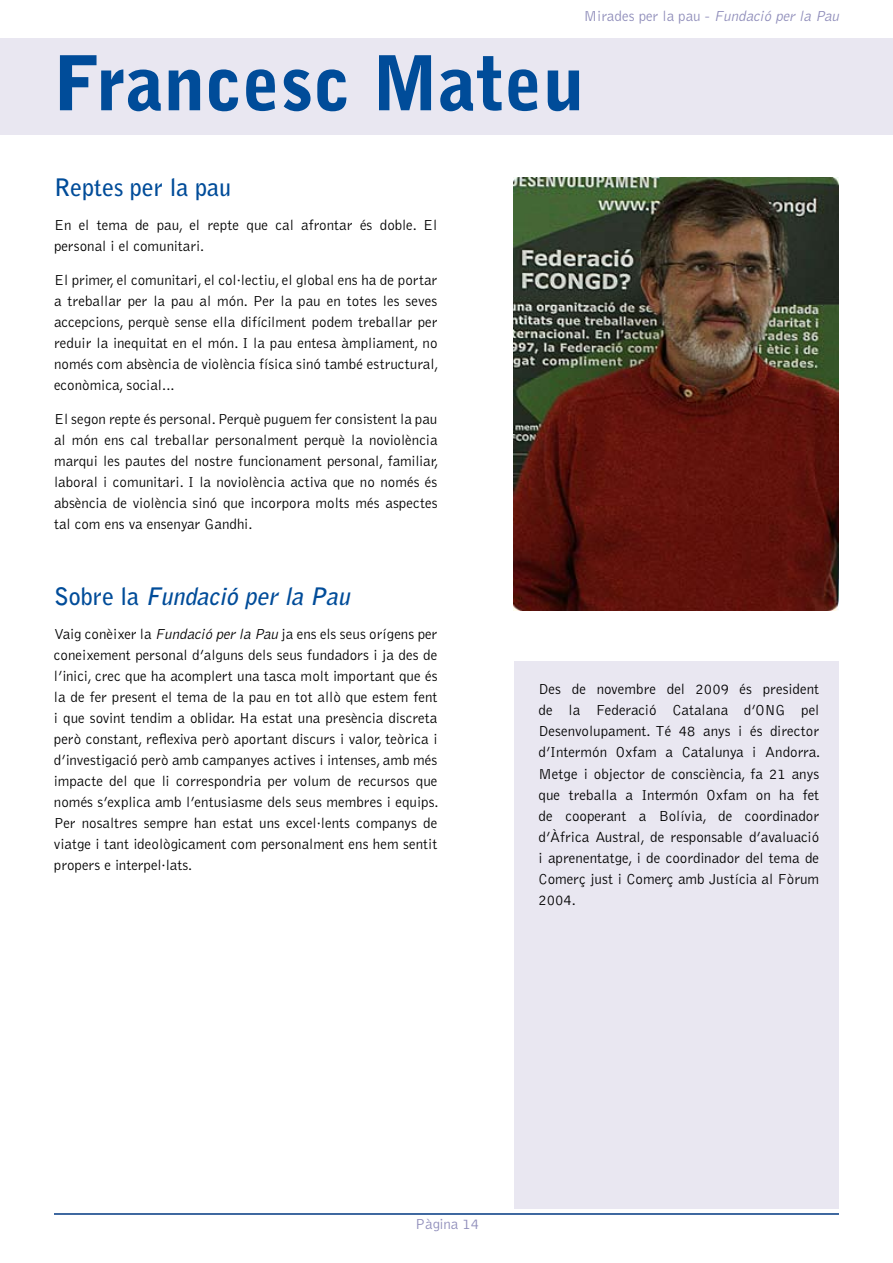
<style>
.page{position:relative;width:893px;height:1263px;background:#fff}
.page>*{position:absolute;margin:0;border:0;box-sizing:border-box;transform-origin:0 0}
.t1{font:900 75px "Bell Gothic";color:#004c99}
.t2{font:italic 700 24px "Bell Gothic";color:#004c99}
.t3{font:700 24px "Bell Gothic";color:#004c99}
.t4{font:300 15px/21px "Bell Gothic";color:#000;text-align:justify}
.t5{font:300 15px "Bell Gothic";color:#8f8dba}
.s1{font-style:italic}
.s2{font-style:normal}
</style>
<div class="page">
<div style="left:0;top:38px;width:893px;height:97px;background:#e9e7f1"></div>
<hr style="left:54px;top:1213px;width:785px;height:2px;background:#003882">
<div style="left:514px;top:661px;width:325px;height:548px;background:#e9e7f1"></div>
<img style="left:514px;top:177px;width:325px;height:434px">
<p class="t5" style="left:584px;top:11px;width:259px">M i rad e s pe r l a p a u - <span class="s1">Fundació per la Pau</span></p>
<h1 class="t1" style="left:54px;top:54px;width:532px">Francesc Mateu</h1>
<h2 class="t3" style="left:54px;top:178px;width:179px">Reptes per la pau</h2>
<p class="t4" style="left:54px;top:216px;width:385px">En el tema de pau, el repte que cal afrontar és doble. El personal i el comunitari.</p>
<p class="t4" style="left:54px;top:270px;width:386px">El primer, el comunitari, el col·lectiu, el global ens ha de portar a treballar per la pau al món. Per la pau en totes les seves accepcions, perquè sense ella difícilment podem treballar per reduir la inequitat en el món. I la pau entesa àmpliament, no només com absència de violència física sinó també estructural, econòmica, social...</p>
<p class="t4" style="left:54px;top:409px;width:386px">El segon repte és personal. Perquè puguem fer consistent la pau al món ens cal treballar personalment perquè la noviolència marqui les pautes del nostre funcionament personal, familiar, laboral i comunitari. I la noviolència activa que no només és absència de violència sinó que incorpora molts més aspectes tal com ens va ensenyar Gandhi.</p>
<h2 class="t2" style="left:54px;top:587px;width:302px"><span class="s2">S o b r e l a</span> Fundació per la Pau</h2>
<p class="t4" style="left:54px;top:625px;width:386px">Vaig conèixer la <span class="s1">Fundació per la Pau</span> ja ens els seus orígens per coneixement personal d’alguns dels seus fundadors i ja des de l’inici, crec que ha acomplert una tasca molt important que és la de fer present el tema de la pau en tot allò que estem fent i que sovint tendim a oblidar. Ha estat una presència discreta però constant, reflexiva però aportant discurs i valor, teòrica i d’investigació però amb campanyes actives i intenses, amb més impacte del que li correspondria per volum de recursos que només s’explica amb l’entusiasme dels seus membres i equips.<br>Per nosaltres sempre han estat uns excel·lents companys de viatge i tant ideològicament com personalment ens hem sentit propers e interpel·lats.</p>
<p class="t4" style="left:539px;top:680px;width:283px">Des de novembre del 2009 és president de la Federació Catalana d’ONG pel Desenvolupament. Té 48 anys i és director d’Intermón Oxfam a Catalunya i Andorra.<br>Metge i objector de consciència, fa 21 anys que treballa a Intermón Oxfam on ha fet de cooperant a Bolívia, de coordinador d’Àfrica Austral, de responsable d’avaluació i aprenentatge, i de coordinador del tema de Comerç just i Comerç amb Justícia al Fòrum 2004.</p>
<p class="t5" style="left:415px;top:1218px;width:65px">Pàgina 14</p>
</div>
